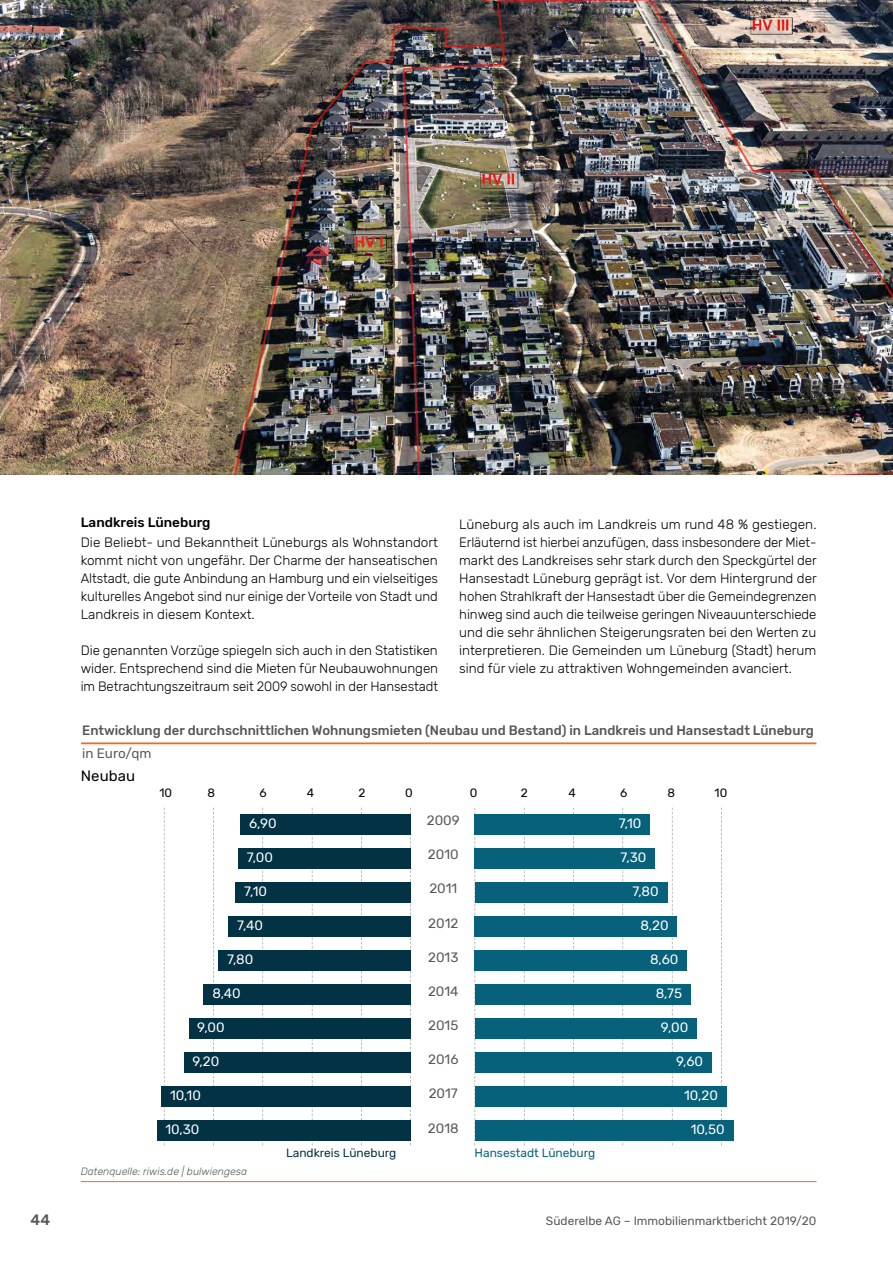
<style>
.page{position:relative;width:893px;height:1263px;background:#fff}
.page>*{position:absolute;margin:0;border:0;box-sizing:border-box;transform-origin:0 0}
.t1{font:15px "Rubik";letter-spacing:.005em;color:#000}
.t2{font:500 15px "Rubik";color:#575756}
.t3{font:300 13.5px/18px "Rubik";letter-spacing:-.005em;color:#000;text-align:justify}
.t4{font:500 13.5px "Rubik";color:#575756}
.t5{font:13.5px "Rubik";color:#fff}
.t6{font:13.5px "Rubik";color:#575756}
.t7{font:500 13.5px "Rubik";color:#000}
.t8{font:12px "Rubik";color:#575756}
.t9{font:12px "Rubik";color:#07617a}
.t10{font:12px "Rubik";color:#023243}
.t11{font:12px "Rubik";color:#000}
.t12{font:italic 300 10.5px "Rubik";color:#575756}
</style>
<div class="page">
<img style="left:0;top:0;width:893px;height:475px">
<hr style="left:81px;top:742px;width:735px;height:2px;background:#ed6c26">
<hr style="left:81px;top:1181px;width:735px;height:1px;background:#ed6c26">
<svg style="left:410px;top:808px;width:1px;height:337px"></svg>
<svg style="left:361px;top:808px;width:1px;height:337px"></svg>
<svg style="left:312px;top:808px;width:1px;height:337px"></svg>
<svg style="left:213px;top:808px;width:1px;height:337px"></svg>
<svg style="left:164px;top:808px;width:1px;height:337px"></svg>
<svg style="left:475px;top:808px;width:1px;height:337px"></svg>
<svg style="left:524px;top:808px;width:1px;height:337px"></svg>
<svg style="left:573px;top:808px;width:1px;height:337px"></svg>
<svg style="left:623px;top:808px;width:1px;height:337px"></svg>
<svg style="left:672px;top:808px;width:1px;height:337px"></svg>
<svg style="left:721px;top:808px;width:1px;height:337px"></svg>
<div style="left:241px;top:814px;width:170px;height:21px;background:#023243"></div>
<div style="left:475px;top:814px;width:175px;height:21px;background:#07617a"></div>
<div style="left:238px;top:848px;width:173px;height:21px;background:#023243"></div>
<div style="left:475px;top:848px;width:180px;height:21px;background:#07617a"></div>
<div style="left:236px;top:882px;width:175px;height:21px;background:#023243"></div>
<div style="left:475px;top:882px;width:192px;height:21px;background:#07617a"></div>
<div style="left:228px;top:916px;width:183px;height:20px;background:#023243"></div>
<div style="left:475px;top:916px;width:202px;height:20px;background:#07617a"></div>
<div style="left:218px;top:950px;width:193px;height:20px;background:#023243"></div>
<div style="left:475px;top:950px;width:212px;height:20px;background:#07617a"></div>
<div style="left:204px;top:984px;width:207px;height:20px;background:#023243"></div>
<div style="left:475px;top:984px;width:216px;height:20px;background:#07617a"></div>
<div style="left:189px;top:1018px;width:222px;height:20px;background:#023243"></div>
<div style="left:475px;top:1018px;width:222px;height:20px;background:#07617a"></div>
<div style="left:184px;top:1052px;width:227px;height:20px;background:#023243"></div>
<div style="left:475px;top:1052px;width:237px;height:20px;background:#07617a"></div>
<div style="left:162px;top:1086px;width:249px;height:20px;background:#023243"></div>
<div style="left:475px;top:1086px;width:251px;height:20px;background:#07617a"></div>
<div style="left:157px;top:1120px;width:254px;height:20px;background:#023243"></div>
<div style="left:475px;top:1120px;width:259px;height:20px;background:#07617a"></div>
<p class="t7" style="left:81px;top:515px;width:131px">Landkreis Lüneburg</p>
<p class="t3" style="left:81px;top:533px;width:359px">Die Beliebt- und Bekanntheit Lüneburgs als Wohnstandort kommt nicht von ungefähr. Der Charme der hanseatischen Altstadt, die gute Anbindung an Hamburg und ein vielseitiges kulturelles Angebot sind nur einige der Vorteile von Stadt und Landkreis in diesem Kontext.</p>
<p class="t3" style="left:81px;top:641px;width:359px">Die genannten Vorzüge spiegeln sich auch in den Statistiken wider. Entsprechend sind die Mieten für Neubauwohnungen im Betrachtungszeitraum seit 2009 sowohl in der Hansestadt</p>
<p class="t4" style="left:82px;top:723px;width:733px">Entwicklung der durchschnittlichen Wohnungsmieten (Neubau und Bestand) in Landkreis und Hansestadt Lüneburg</p>
<p class="t6" style="left:82px;top:745px;width:71px">in Euro/qm</p>
<p class="t3" style="left:459px;top:515px;width:359px">Lüneburg als auch im Landkreis um rund 48 % gestiegen.<br>Erläuternd ist hierbei anzufügen, dass insbesondere der Miet&shy;markt des Landkreises sehr stark durch den Speckgürtel der Hansestadt Lüneburg geprägt ist. Vor dem Hintergrund der hohen Strahlkraft der Hansestadt über die Gemeindegrenzen hinweg sind auch die teilweise geringen Niveauunterschiede und die sehr ähnlichen Steigerungsraten bei den Werten zu interpretieren. Die Gemeinden um Lüneburg (Stadt) herum sind für viele zu attraktiven Wohngemeinden avanciert.</p>
<p class="t1" style="left:81px;top:767px;width:56px">Neubau</p>
<p class="t11" style="left:159px;top:786px;width:14px">10</p>
<p class="t11" style="left:207px;top:786px;width:9px">8</p>
<p class="t11" style="left:260px;top:786px;width:9px">6</p>
<p class="t11" style="left:307px;top:786px;width:9px">4</p>
<p class="t11" style="left:358px;top:786px;width:9px">2</p>
<p class="t11" style="left:405px;top:786px;width:9px">0</p>
<p class="t11" style="left:470px;top:786px;width:9px">0</p>
<p class="t11" style="left:521px;top:786px;width:9px">2</p>
<p class="t11" style="left:569px;top:786px;width:9px">4</p>
<p class="t11" style="left:620px;top:786px;width:9px">6</p>
<p class="t11" style="left:667px;top:786px;width:9px">8</p>
<p class="t11" style="left:715px;top:786px;width:14px">10</p>
<p class="t6" style="left:427px;top:813px;width:34px">2009</p>
<p class="t6" style="left:428px;top:847px;width:32px">2010</p>
<p class="t6" style="left:429px;top:881px;width:29px">2011</p>
<p class="t6" style="left:428px;top:915px;width:32px">2012</p>
<p class="t6" style="left:428px;top:949px;width:32px">2013</p>
<p class="t6" style="left:428px;top:983px;width:32px">2014</p>
<p class="t6" style="left:428px;top:1018px;width:32px">2015</p>
<p class="t6" style="left:428px;top:1052px;width:32px">2016</p>
<p class="t6" style="left:429px;top:1086px;width:31px">2017</p>
<p class="t6" style="left:428px;top:1120px;width:32px">2018</p>
<p class="t5" style="left:619px;top:816px;width:24px">7,10</p>
<p class="t5" style="left:249px;top:816px;width:29px">6,90</p>
<p class="t5" style="left:247px;top:850px;width:28px">7,00</p>
<p class="t5" style="left:244px;top:884px;width:24px">7,10</p>
<p class="t5" style="left:237px;top:918px;width:28px">7,40</p>
<p class="t5" style="left:227px;top:952px;width:28px">7,80</p>
<p class="t5" style="left:212px;top:986px;width:30px">8,40</p>
<p class="t5" style="left:197px;top:1020px;width:29px">9,00</p>
<p class="t5" style="left:192px;top:1054px;width:28px">9,20</p>
<p class="t5" style="left:170px;top:1088px;width:32px">10,10</p>
<p class="t5" style="left:620px;top:850px;width:27px">7,30</p>
<p class="t5" style="left:632px;top:884px;width:28px">7,80</p>
<p class="t5" style="left:640px;top:918px;width:30px">8,20</p>
<p class="t5" style="left:650px;top:952px;width:30px">8,60</p>
<p class="t5" style="left:656px;top:986px;width:28px">8,75</p>
<p class="t5" style="left:661px;top:1020px;width:29px">9,00</p>
<p class="t5" style="left:676px;top:1054px;width:28px">9,60</p>
<p class="t5" style="left:684px;top:1087px;width:35px">10,20</p>
<p class="t5" style="left:165px;top:1121px;width:36px">10,30</p>
<p class="t5" style="left:691px;top:1121px;width:35px">10,50</p>
<p class="t10" style="left:286px;top:1146px;width:112px">Landkreis Lüneburg</p>
<p class="t9" style="left:475px;top:1146px;width:122px">Hansestadt Lüneburg</p>
<p class="t12" style="left:81px;top:1166px;width:168px">Datenquelle: riwis.de | bulwiengesa</p>
<p class="t2" style="left:31px;top:1211px;width:21px">44</p>
<p class="t8" style="left:546px;top:1214px;width:272px">Süderelbe AG – Immobilienmarktbericht 2019/20</p>
</div>
